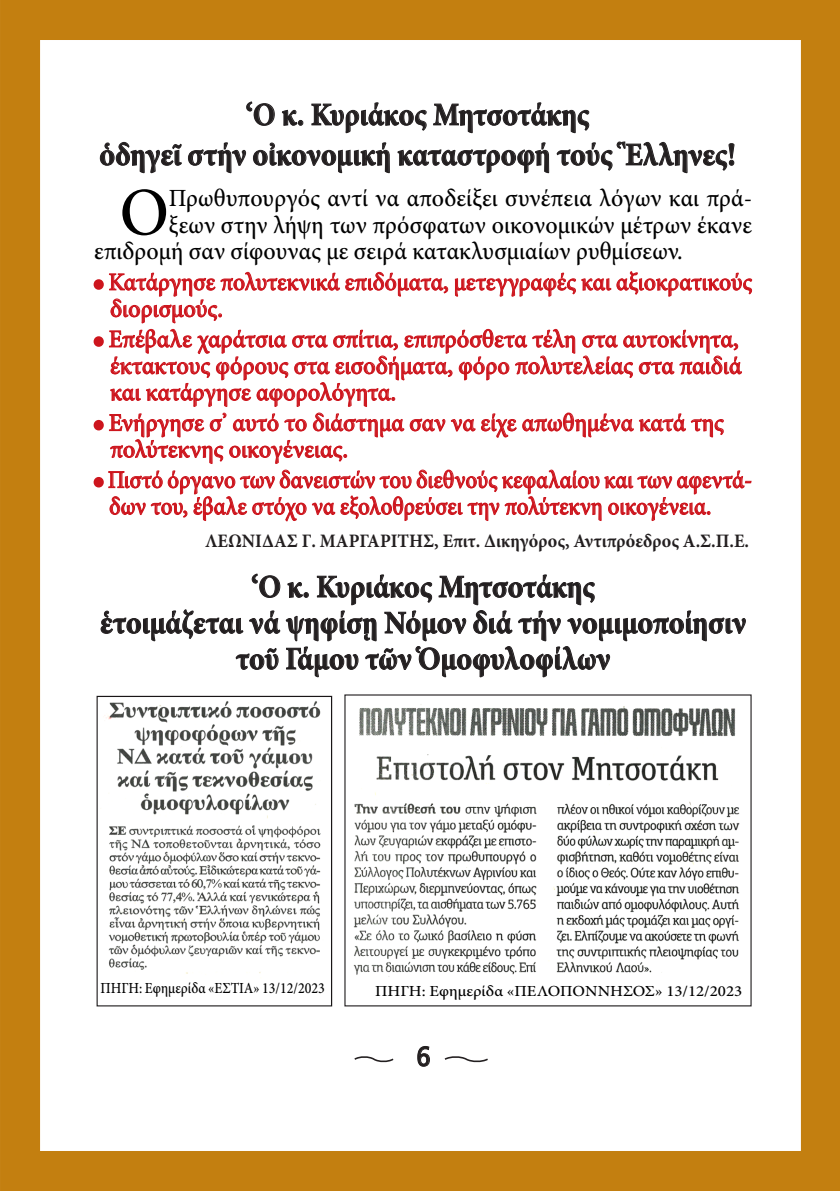
<style>
.page{position:relative;width:840px;height:1191px;background:#fff}
.page>*{position:absolute;margin:0;border:0;box-sizing:border-box;transform-origin:0 0}
.t1{font:500 68px "Minion Pro";color:#000}
.t2{font:700 32px/36px "Minion Pro";color:#231f20;text-align:center;scale:.92 1}
.t3{font:27.6px "PF Catalog Poly";color:#231f20;scale:.91 1}
.t4{font:500 24.8px "Minion Pro";color:#cd151d}
.t5{font:500 24.8px "Minion Pro";color:#000}
.t6{font:500 24.8px "Minion Pro";color:#cd151d;scale:.92 1}
.t7{font:700 19px "Minion Pro";color:#231f20;scale:.95 1}
.t8{font:500 15.4px "Minion Pro";color:#000;scale:1.09 1}
.t9{font:500 15.4px "Minion Pro";color:#000;scale:.9 1}
</style>
<div class="page">
<svg style="left:417px;top:1046px;width:13px;height:21px"></svg>
<svg style="left:354px;top:1056px;width:40px;height:7px"></svg>
<svg style="left:444px;top:1056px;width:44px;height:7px"></svg>
<svg style="left:246px;top:101px;width:29px;height:25px"></svg>
<svg style="left:282px;top:109px;width:21px;height:17px"></svg>
<svg style="left:311px;top:102px;width:278px;height:32px"></svg>
<svg style="left:99px;top:141px;width:147px;height:33px"></svg>
<svg style="left:253px;top:142px;width:137px;height:32px"></svg>
<svg style="left:397px;top:142px;width:152px;height:32px"></svg>
<svg style="left:556px;top:141px;width:178px;height:33px"></svg>
<div style="left:94px;top:279px;width:10px;height:11px;border:4px solid #cd151d;border-radius:50%"></div>
<div style="left:94px;top:336px;width:10px;height:11px;border:4px solid #cd151d;border-radius:50%"></div>
<div style="left:94px;top:420px;width:10px;height:10px;border:4px solid #cd151d;border-radius:50%"></div>
<div style="left:94px;top:477px;width:10px;height:10px;border:4px solid #cd151d;border-radius:50%"></div>
<svg style="left:108px;top:271px;width:644px;height:251px"></svg>
<svg style="left:100px;top:573px;width:646px;height:105px"></svg>
<div style="left:95px;top:693px;width:240px;height:314px;background:#231f20;opacity:.32"></div>
<div style="left:342px;top:691px;width:412px;height:316px;background:#231f20;opacity:.32"></div>
<div style="left:0;top:0;width:839px;height:1191px;border:40px solid #c37f10"></div>
<p class="t2" style="left:246px;top:96px;width:374px">‘Ο κ. Κυριάκος Μητσοτάκης</p>
<p class="t2" style="left:99px;top:136px;width:692px">ὁδηγεῖ στήν οἰκονομική καταστροφή τούς Ἓλληνες!</p>
<p class="t1" style="left:119px;top:167px;width:51px">Ο</p>
<p class="t5" style="left:169px;top:182px;width:584px">Πρωθυπουργός αντί να αποδείξει συνέπεια λόγων και πρά-</p>
<p class="t5" style="left:169px;top:208px;width:584px">ξεων στην λήψη των πρόσφατων οικονομικών μέτρων έκανε</p>
<p class="t5" style="left:94px;top:235px;width:590px">επιδρομή σαν σίφουνας με σειρά κατακλυσμιαίων ρυθμίσεων.</p>
<p class="t4" style="left:94px;top:265px;width:659px">• Κατάργησε πολυτεκνικά επιδόματα, μετεγγραφές και αξιοκρατικούς</p>
<p class="t4" style="left:110px;top:292px;width:114px">διορισμούς.</p>
<p class="t4" style="left:94px;top:322px;width:645px">• Επέβαλε χαράτσια στα σπίτια, επιπρόσθετα τέλη στα αυτοκίνητα,</p>
<p class="t4" style="left:110px;top:349px;width:632px">έκτακτους φόρους στα εισοδήματα, φόρο πολυτελείας στα παιδιά</p>
<p class="t4" style="left:110px;top:375px;width:287px">και κατάργησε αφορολόγητα.</p>
<p class="t4" style="left:94px;top:406px;width:631px">• Ενήργησε σ’ αυτό το διάστημα σαν να είχε απωθημένα κατά της</p>
<p class="t4" style="left:110px;top:432px;width:239px">πολύτεκνης οικογένειας.</p>
<p class="t4" style="left:94px;top:463px;width:659px">• Πιστό όργανο των δανειστών του διεθνούς κεφαλαίου και των αφεντά-</p>
<p class="t6" style="left:109px;top:489px;width:655px">δων του, έβαλε στόχο να εξολοθρεύσει την πολύτεκνη οικογένεια.</p>
<p class="t7" style="left:205px;top:527px;width:574px">ΛΕΩΝΙΔΑΣ Γ. ΜΑΡΓΑΡΙΤΗΣ, Επιτ. Δικηγόρος, Αντιπρόεδρος Α.Σ.Π.Ε.</p>
<p class="t2" style="left:251px;top:568px;width:374px">‘Ο κ. Κυριάκος Μητσοτάκης</p>
<p class="t2" style="left:100px;top:604px;width:703px">ἑτοιμάζεται νά ψηφίσῃ Νόμον διά τήν νομιμοποίησιν τοῦ Γάμου τῶν Ὁμοφυλοφίλων</p>
<p class="t9" style="left:100px;top:978px;width:251px">ΠΗΓΗ: Εφημερίδα «ΕΣΤΙΑ» 13/12/2023</p>
<p class="t8" style="left:375px;top:981px;width:338px">ΠΗΓΗ: Εφημερίδα «ΠΕΛΟΠΟΝΝΗΣΟΣ» 13/12/2023</p>
<p class="t3" style="left:416px;top:1040px;width:17px">6</p>
</div>
